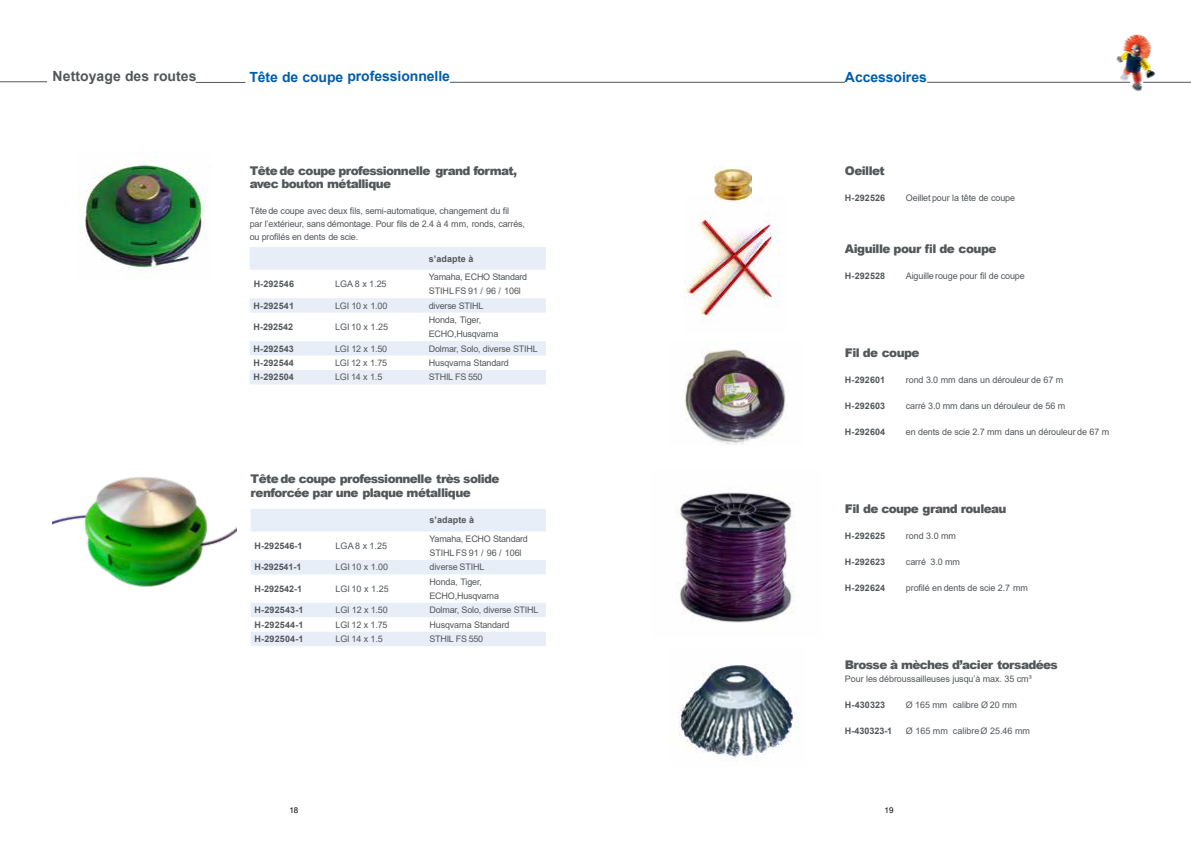
<style>
.page{position:relative;width:1191px;height:843px;background:#fff}
.page>*{position:absolute;margin:0;border:0;box-sizing:border-box;transform-origin:0 0}
.t1{font:700 14px "Arial";letter-spacing:-.005em;color:#005daa}
.t2{font:700 14px "Arial";letter-spacing:.005em;color:#52575a}
.t3{font:900 12px/13px "Arial";letter-spacing:-.05em;color:#52575a}
.t4{font:9px/14px "Arial";letter-spacing:-.015em;color:#52575a}
.t5{font:700 9px "Arial";letter-spacing:.015em;color:#52575a}
.t6{font:8px "Arial";color:#000}
</style>
<div class="page">
<svg style="left:250px;top:247px;width:296px;height:137px"></svg>
<svg style="left:251px;top:509px;width:295px;height:137px"></svg>
<hr style="left:0;top:81px;width:47px;height:1px;background:#52575a">
<hr style="left:1143px;top:82px;width:48px;height:1px;background:#52575a">
<img style="left:1112px;top:34px;width:45px;height:57px">
<hr style="left:196px;top:82px;width:49px;height:1px;background:#52575a">
<hr style="left:450px;top:82px;width:395px;height:1px;background:#52575a">
<hr style="left:927px;top:82px;width:203px;height:1px;background:#52575a">
<img style="left:78px;top:160px;width:128px;height:111px">
<img style="left:53px;top:477px;width:183px;height:110px">
<img style="left:684px;top:195px;width:96px;height:128px">
<img style="left:685px;top:349px;width:101px;height:96px">
<img style="left:678px;top:492px;width:117px;height:131px">
<img style="left:671px;top:664px;width:128px;height:97px">
<img style="left:715px;top:166px;width:36px;height:37px">
<h1 class="t2" style="left:53px;top:71px;width:145px">Nettoyage des routes</h1>
<h1 class="t1" style="left:249px;top:71px;width:202px">Tête de coupe professionnelle</h1>
<h1 class="t1" style="left:845px;top:72px;width:83px">Accessoires</h1>
<h2 class="t3" style="left:250px;top:165px;width:269px">Tête de coupe professionnelle grand format, avec bouton métallique</h2>
<p class="t4" style="left:250px;top:205px;width:277px;line-height:13px">Têtede coupe avec deux fils, semi-automatique, changement du fil<br>par l’extérieur, sans démontage. Pour fils de 2.4 à 4 mm, ronds, carrés, ou profilés en dents de scie.</p>
<p class="t5" style="left:429px;top:255px;width:46px">s’adapte à</p>
<p class="t5" style="left:254px;top:280px;width:42px">H-292546</p>
<p class="t4" style="left:335px;top:278px;width:53px">LGA 8 x 1.25</p>
<p class="t4" style="left:429px;top:271px;width:100px">Yamaha, ECHO Standard<br>STIHLFS 91 / 96 / 106l</p>
<p class="t5" style="left:254px;top:302px;width:42px">H-292541</p>
<p class="t4" style="left:335px;top:299px;width:54px">LGI 10 x 1.00</p>
<p class="t4" style="left:429px;top:299px;width:56px">diverse STIHL</p>
<p class="t5" style="left:254px;top:323px;width:41px">H-292542</p>
<p class="t4" style="left:335px;top:320px;width:54px">LGI 10 x 1.25</p>
<p class="t4" style="left:429px;top:313px;width:71px">Honda, Tiger,<br>ECHO,Husqvarna</p>
<p class="t5" style="left:254px;top:345px;width:42px">H-292543</p>
<p class="t4" style="left:335px;top:342px;width:54px">LGI 12 x 1.50</p>
<p class="t4" style="left:429px;top:342px;width:111px">Dolmar, Solo, diverse STIHL</p>
<p class="t5" style="left:254px;top:359px;width:42px">H-292544</p>
<p class="t4" style="left:335px;top:356px;width:54px">LGI 12 x 1.75</p>
<p class="t4" style="left:429px;top:356px;width:82px">Husqvarna Standard</p>
<p class="t5" style="left:254px;top:374px;width:42px">H-292504</p>
<p class="t4" style="left:335px;top:371px;width:49px">LGI 14 x 1.5</p>
<p class="t4" style="left:429px;top:371px;width:55px">STHIL FS 550</p>
<h2 class="t3" style="left:251px;top:472px;width:250px;line-height:14.4px">Tête de coupe professionnelle très solide renforcée par une plaque métallique</h2>
<p class="t5" style="left:429px;top:516px;width:46px">s’adapte à</p>
<p class="t5" style="left:255px;top:542px;width:50px">H-292546-1</p>
<p class="t4" style="left:336px;top:539px;width:53px">LGA 8 x 1.25</p>
<p class="t4" style="left:429px;top:532px;width:100px">Yamaha, ECHO Standard<br>STIHLFS 91 / 96 / 106l</p>
<p class="t5" style="left:255px;top:563px;width:48px">H-292541-1</p>
<p class="t4" style="left:336px;top:561px;width:54px">LGI 10 x 1.00</p>
<p class="t4" style="left:429px;top:561px;width:57px">diverse STIHL</p>
<p class="t5" style="left:255px;top:585px;width:49px">H-292542-1</p>
<p class="t4" style="left:336px;top:582px;width:55px">LGI 10 x 1.25</p>
<p class="t4" style="left:429px;top:575px;width:71px">Honda, Tiger,<br>ECHO,Husqvarna</p>
<p class="t5" style="left:255px;top:606px;width:51px">H-292543-1</p>
<p class="t4" style="left:336px;top:603px;width:54px">LGI 12 x 1.50</p>
<p class="t4" style="left:429px;top:603px;width:111px">Dolmar, Solo, diverse STIHL</p>
<p class="t5" style="left:255px;top:621px;width:51px">H-292544-1</p>
<p class="t4" style="left:336px;top:618px;width:54px">LGI 12 x 1.75</p>
<p class="t4" style="left:429px;top:618px;width:82px">Husqvarna Standard</p>
<p class="t5" style="left:255px;top:635px;width:51px">H-292504-1</p>
<p class="t4" style="left:336px;top:632px;width:49px">LGI 14 x 1.5</p>
<p class="t4" style="left:429px;top:632px;width:55px">STHIL FS 550</p>
<h2 class="t3" style="left:845px;top:165px;width:41px">Oeillet</h2>
<p class="t5" style="left:845px;top:194px;width:42px">H-292526</p>
<p class="t4" style="left:906px;top:191px;width:111px">Oeillet pour la tête de coupe</p>
<h2 class="t3" style="left:845px;top:243px;width:153px">Aiguille pour fil de coupe</h2>
<p class="t5" style="left:845px;top:272px;width:42px">H-292528</p>
<p class="t4" style="left:906px;top:269px;width:120px">Aiguille rouge pour fil de coupe</p>
<h2 class="t3" style="left:845px;top:347px;width:76px">Fil de coupe</h2>
<p class="t5" style="left:845px;top:376px;width:42px">H-292601</p>
<p class="t4" style="left:906px;top:373px;width:159px">rond 3.0 mm dans un dérouleur de 67 m</p>
<p class="t5" style="left:845px;top:402px;width:42px">H-292603</p>
<p class="t4" style="left:906px;top:399px;width:161px">carré 3.0 mm dans un dérouleur de 56 m</p>
<p class="t5" style="left:845px;top:428px;width:42px">H-292604</p>
<p class="t4" style="left:906px;top:425px;width:205px">en dents de scie 2.7 mm dans un dérouleur de 67 m</p>
<h2 class="t3" style="left:845px;top:503px;width:163px">Fil de coupe grand rouleau</h2>
<p class="t5" style="left:845px;top:532px;width:42px">H-292625</p>
<p class="t4" style="left:906px;top:529px;width:52px">rond 3.0 mm</p>
<p class="t5" style="left:845px;top:558px;width:42px">H-292623</p>
<p class="t4" style="left:906px;top:555px;width:56px">carré 3.0 mm</p>
<p class="t5" style="left:845px;top:584px;width:42px">H-292624</p>
<p class="t4" style="left:906px;top:581px;width:124px">profilé en dents de scie 2.7 mm</p>
<h2 class="t3" style="left:845px;top:659px;width:214px">Brosse à mèches d’acier torsadées</h2>
<p class="t4" style="left:845px;top:672px;width:188px">Pour les débroussailleuses jusqu’à max. 35 cm³</p>
<p class="t5" style="left:845px;top:701px;width:42px">H-430323</p>
<p class="t4" style="left:906px;top:698px;width:112px">Ø 165 mm calibre Ø 20 mm</p>
<p class="t5" style="left:845px;top:727px;width:49px">H-430323-1</p>
<p class="t4" style="left:906px;top:724px;width:126px">Ø 165 mm calibreØ 25.46 mm</p>
<p class="t6" style="left:289px;top:806px;width:10px">18</p>
<p class="t6" style="left:885px;top:806px;width:10px">19</p>
</div>
